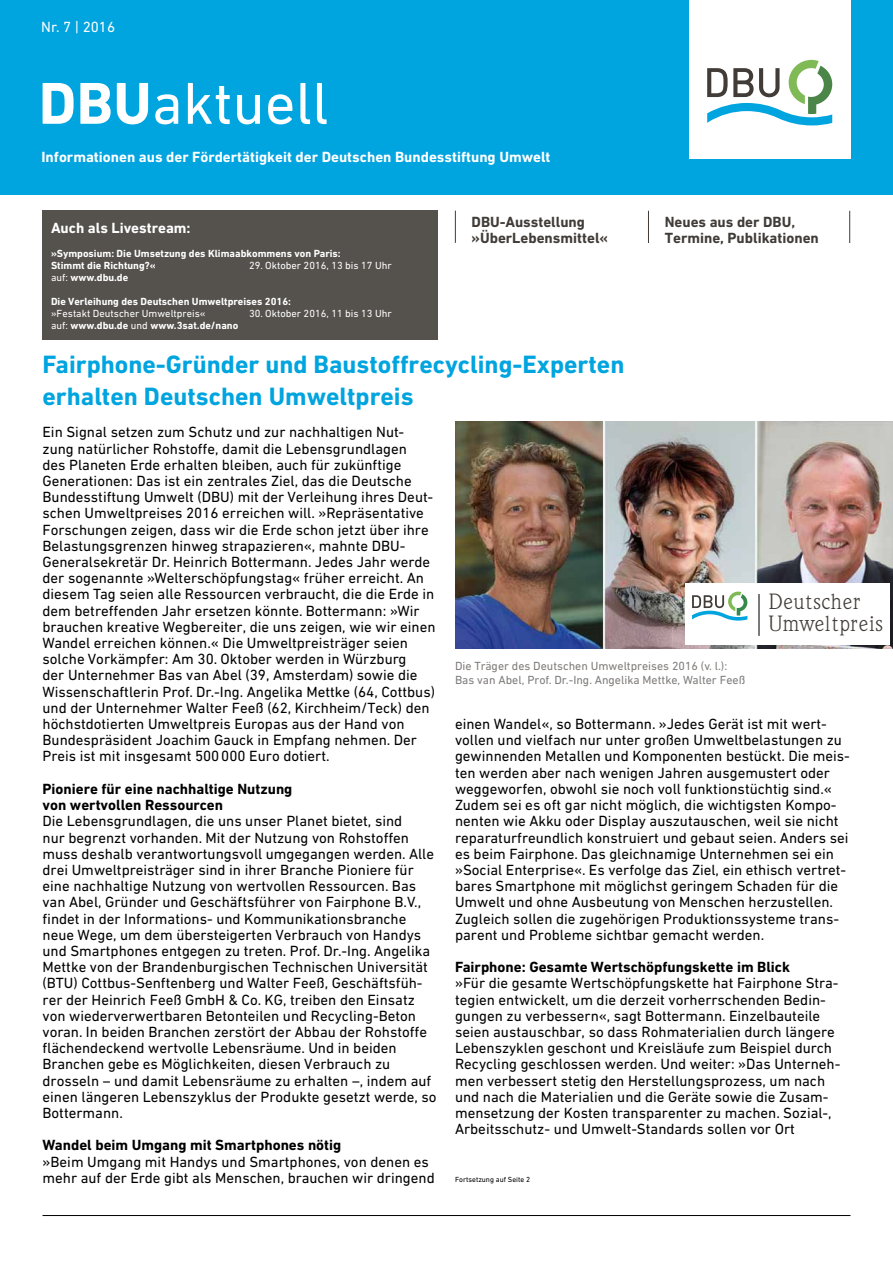
<style>
.page{position:relative;width:893px;height:1263px;background:#fff}
.page>*{position:absolute;margin:0;border:0;box-sizing:border-box;transform-origin:0 0}
.t1{font:60px "DIN Next W1 G";color:#fff}
.Überschrift_17pt_bla{font:700 25.5px/32.4px "DIN Next W1 G";color:#00a4df}
.t2{font:21.6px/22px "Weidemann";letter-spacing:.04em;color:#413c38}
.Text_10pt_schwarz{font:15px/16.2px "DIN Next W1 G";color:#000}
.Überschrift_10pt_sch{font:700 15px/16.2px "DIN Next W1 G";color:#000}
.Überschrift_10pt_wei{font:700 15px "DIN Next W1 G";color:#fff}
.Text_grau_bold{font:700 15px/16.2px "DIN Next W1 G";color:#413c38}
.t3{font:15px "DIN Next W1 G";color:#fff}
.BU_grau{font:12px/14.4px "DIN Next W1 G";color:#7f7c7a}
.DinText_grau_bold{font:700 10.5px/12px "DIN Next W1 G";color:#fff}
.DinText_grau_bold-2{font:10.5px "DIN Next W1 G";color:#fff}
.Impressum{font:7.5px "DIN Next W1 G";color:#000}
.s1{font-weight:700}
.s2{font-weight:400}
</style>
<div class="page">
<hr style="left:43px;top:1215px;width:807px;height:1px;background:#000">
<div style="left:43px;top:211px;width:395px;height:129px;background:#55524e"></div>
<img style="left:455px;top:421px;width:438px;height:227px">
<div style="left:685px;top:583px;width:205px;height:61px;background:#fff"></div>
<hr style="left:758px;top:594px;width:2px;height:42px;background:#413c38">
<svg style="left:692px;top:592px;width:55px;height:29px"></svg>
<hr style="left:648px;top:211px;width:1px;height:32px;background:#413c38">
<hr style="left:455px;top:211px;width:1px;height:32px;background:#413c38">
<hr style="left:849px;top:211px;width:1px;height:32px;background:#413c38">
<div style="left:0;top:0;width:893px;height:194px;background:#00a4df"></div>
<div style="left:689px;top:0;width:161px;height:159px;background:#fff"></div>
<svg style="left:707px;top:60px;width:125px;height:65px"></svg>
<p class="t3" style="left:41px;top:19px;width:75px">Nr. 7 | 2016</p>
<p class="t1" style="left:39px;top:69px;width:292px"><span class="s1">DBU</span>aktuell</p>
<h1 class="Überschrift_10pt_wei" style="left:41px;top:148px;width:510px">Informationen aus der Fördertätigkeit der Deutschen Bundesstiftung Umwelt</h1>
<h1 class="Überschrift_10pt_wei" style="left:51px;top:219px;width:141px">Auch als Livestream:</h1>
<p class="DinText_grau_bold" style="left:51px;top:247px;width:291px">»Symposium: Die Umsetzung des Klimaabkommens von Paris:<br>Stimmt die Richtung?«</p>
<p class="DinText_grau_bold-2" style="left:249px;top:259px;width:144px">29. Oktober 2016, 13 bis 17 Uhr</p>
<p class="DinText_grau_bold" style="left:51px;top:271px;width:79px"><span class="s2">auf:</span> www.dbu.de</p>
<p class="DinText_grau_bold" style="left:51px;top:295px;width:242px">Die Verleihung des Deutschen Umweltpreises 2016:</p>
<p class="DinText_grau_bold-2" style="left:51px;top:307px;width:156px">»Festakt Deutscher Umweltpreis«</p>
<p class="DinText_grau_bold-2" style="left:249px;top:307px;width:144px">30. Oktober 2016, 11 bis 13 Uhr</p>
<p class="DinText_grau_bold" style="left:51px;top:319px;width:189px"><span class="s2">auf:</span> www.dbu.de <span class="s2">und</span> www.3sat.de/nano</p>
<p class="Text_grau_bold" style="left:472px;top:214px;width:138px">DBU-Ausstellung »ÜberLebensmittel«</p>
<p class="Überschrift_17pt_bla" style="left:43px;top:348px;width:583px">Fairphone-Gründer und Baustoffrecycling-Experten erhalten Deutschen Umweltpreis</p>
<p class="Text_grau_bold" style="left:665px;top:214px;width:156px">Neues aus der DBU,<br>Termine, Publikationen</p>
<p class="Text_10pt_schwarz" style="left:43px;top:424px;width:395px">Ein Signal setzen zum Schutz und zur nachhaltigen Nut&shy;zung natürlicher Rohstoffe, damit die Lebensgrundlagen<br>des Planeten Erde erhalten bleiben, auch für zukünftige Generationen: Das ist ein zentrales Ziel, das die Deutsche Bundesstiftung Umwelt (DBU) mit der Verleihung ihres Deut&shy;schen Umweltpreises 2016 erreichen will. »Repräsentative Forschungen zeigen, dass wir die Erde schon jetzt über ihre Belastungsgrenzen hinweg strapazieren«, mahnte DBU-Generalsekretär Dr. Heinrich Bottermann. Jedes Jahr werde der sogenannte »Welterschöpfungstag« früher erreicht. An diesem Tag seien alle Ressourcen verbraucht, die die Erde in dem betreffenden Jahr ersetzen könnte. Bottermann: »Wir brauchen kreative Wegbereiter, die uns zeigen, wie wir einen Wandel erreichen können.« Die Umweltpreisträger seien solche Vorkämpfer: Am 30. Oktober werden in Würzburg<br>der Unternehmer Bas van Abel (39, Amsterdam) sowie die Wissenschaftlerin Prof. Dr.-Ing. Angelika Mettke (64, Cottbus) und der Unternehmer Walter Feeß (62, Kirchheim/Teck) den höchstdotierten Umweltpreis Europas aus der Hand von Bundespräsident Joachim Gauck in Empfang nehmen. Der Preis ist mit insgesamt 500000 Euro dotiert.</p>
<h1 class="Überschrift_10pt_sch" style="left:43px;top:781px;width:251px">Pioniere für eine nachhaltige Nutzung von wertvollen Ressourcen</h1>
<p class="Text_10pt_schwarz" style="left:43px;top:813px;width:396px">Die Lebensgrundlagen, die uns unser Planet bietet, sind<br>nur begrenzt vorhanden. Mit der Nutzung von Rohstoffen muss deshalb verantwortungsvoll umgegangen werden. Alle drei Umweltpreisträger sind in ihrer Branche Pioniere für eine nachhaltige Nutzung von wertvollen Ressourcen. Bas van Abel, Gründer und Geschäftsführer von Fairphone B.V., findet in der Informations- und Kommunikationsbranche neue Wege, um dem übersteigerten Verbrauch von Handys und Smartphones entgegen zu treten. Prof. Dr.-Ing. Angelika Mettke von der Brandenburgischen Technischen Universität (BTU) Cottbus-Senftenberg und Walter Feeß, Geschäftsfüh&shy;rer der Heinrich Feeß GmbH &amp; Co. KG, treiben den Einsatz von wiederverwertbaren Betonteilen und Recycling-Beton voran. In beiden Branchen zerstört der Abbau der Rohstoffe flächendeckend wertvolle Lebensräume. Und in beiden Branchen gebe es Möglichkeiten, diesen Verbrauch zu drosseln – und damit Lebensräume zu erhalten –, indem auf einen längeren Lebenszyklus der Produkte gesetzt werde, so Bottermann.</p>
<h1 class="Überschrift_10pt_sch" style="left:43px;top:1137px;width:300px">Wandel beim Umgang mit Smartphones nötig</h1>
<p class="Text_10pt_schwarz" style="left:43px;top:1153px;width:394px">»Beim Umgang mit Handys und Smartphones, von denen es mehr auf der Erde gibt als Menschen, brauchen wir dringend</p>
<p class="BU_grau" style="left:455px;top:658px;width:292px">Die Träger des Deutschen Umweltpreises 2016 (v. l.):<br>Bas van Abel, Prof. Dr.-Ing. Angelika Mettke, Walter Feeß</p>
<p class="t2" style="left:768px;top:591px;width:116px">Deutscher<br>Umweltpreis</p>
<p class="Text_10pt_schwarz" style="left:455px;top:716px;width:396px">einen Wandel«, so Bottermann. »Jedes Gerät ist mit wert&shy;vollen und vielfach nur unter großen Umweltbelastungen zu gewinnenden Metallen und Komponenten bestückt. Die meis&shy;ten werden aber nach wenigen Jahren ausgemustert oder weggeworfen, obwohl sie noch voll funktionstüchtig sind.« Zudem sei es oft gar nicht möglich, die wichtigsten Kompo&shy;nenten wie Akku oder Display auszutauschen, weil sie nicht reparaturfreundlich konstruiert und gebaut seien. Anders sei es beim Fairphone. Das gleichnamige Unternehmen sei ein »Social Enterprise«. Es verfolge das Ziel, ein ethisch vertret&shy;bares Smartphone mit möglichst geringem Schaden für die Umwelt und ohne Ausbeutung von Menschen herzustellen.<br>Zugleich sollen die zugehörigen Produktionssysteme trans&shy;parent und Probleme sichtbar gemacht werden.</p>
<h1 class="Überschrift_10pt_sch" style="left:455px;top:959px;width:337px">Fairphone: Gesamte Wertschöpfungskette im Blick</h1>
<p class="Text_10pt_schwarz" style="left:455px;top:975px;width:387px">»Für die gesamte Wertschöpfungskette hat Fairphone Stra&shy;tegien entwickelt, um die derzeit vorherrschenden Bedin&shy;gungen zu verbessern«, sagt Bottermann. Einzelbauteile seien austauschbar, so dass Rohmaterialien durch längere Lebenszyklen geschont und Kreisläufe zum Beispiel durch Recycling geschlossen werden. Und weiter: »Das Unterneh&shy;men verbessert stetig den Herstellungsprozess, um nach und nach die Materialien und die Geräte sowie die Zusam&shy;mensetzung der Kosten transparenter zu machen. Sozial-, Arbeitsschutz- und Umwelt-Standards sollen vor Ort</p>
<p class="Impressum" style="left:455px;top:1175px;width:77px">Fortsetzung auf Seite 2</p>
</div>
